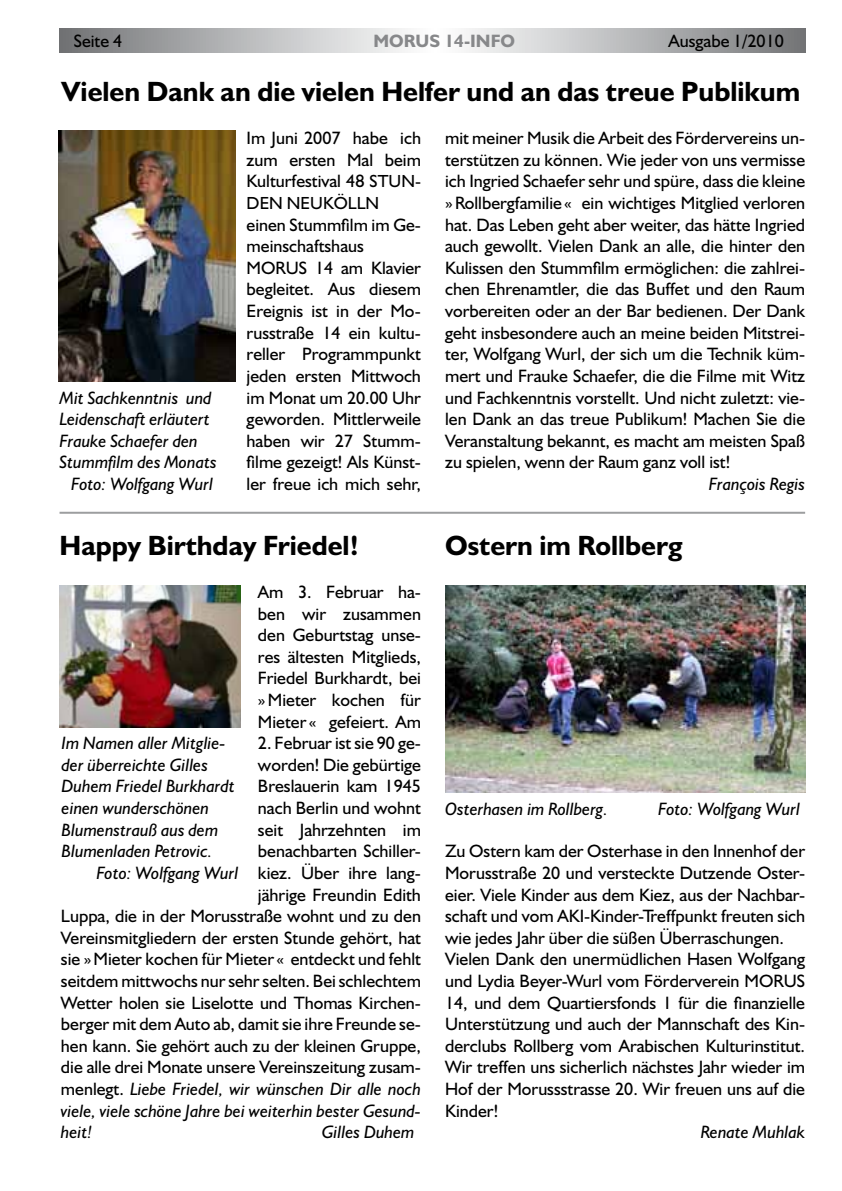
<style>
.page{position:relative;width:842px;height:1191px;background:#fff}
.page>*{position:absolute;margin:0;border:0;box-sizing:border-box;transform-origin:0 0}
.t1{font:700 28px "Humanist 521 BT";color:#000}
.t2{font:18px/21.6px "Humanist 521 BT";color:#000;text-align:justify}
.t3{font:italic 18px/21.6px "Humanist 521 BT";color:#000}
.t4{font:700 18px "Humanist 521 BT";color:#87888a}
.t5{font:17.6px "Humanist 521 BT";color:#000}
.s1{font-size:17.6px}
.s2{font-style:normal}
</style>
<div class="page">
<svg style="left:60px;top:28px;width:745px;height:24px;background:#babbbc"></svg>
<img style="left:60px;top:585px;width:181px;height:142px">
<img style="left:445px;top:585px;width:360px;height:207px">
<img style="left:59px;top:130px;width:176px;height:252px">
<hr style="left:60px;top:512px;width:745px;height:2px;background:#9c9e9f">
<p class="t2" style="left:74px;top:30px;width:50px">Seite 4</p>
<p class="t4" style="left:374px;top:30px;width:143px">MORUS 14-INFO</p>
<p class="t2" style="left:668px;top:30px;width:117px">Ausgabe 1/2010</p>
<h1 class="t1" style="left:62px;top:74px;width:740px">Vielen Dank an die vielen Helfer und an das treue Publikum</h1>
<p class="t3" style="left:60px;top:386px;width:154px">Mit Sachkenntnis und</p>
<p class="t3" style="left:60px;top:408px;width:152px">Leidenschaft erläutert</p>
<p class="t3" style="left:60px;top:429px;width:140px">Frauke Schaefer den</p>
<p class="t3" style="left:60px;top:451px;width:159px">Stummfilm des Monats</p>
<p class="t3" style="left:71px;top:473px;width:144px">Foto: Wolfgang Wurl</p>
<p class="t2" style="left:247px;top:127px;width:176px">Im Juni 2007 habe ich zum ersten Mal beim Kulturfestival 48 <span class="s1">STUN-</span></p>
<p class="t5" style="left:247px;top:192px;width:134px">DEN NEUKÖLLN</p>
<p class="t2" style="left:247px;top:213px;width:176px;text-align:left">einen Stummfilm im Ge&shy;meinschaftshaus<br>MORUS 14 am Klavier begleitet. Aus diesem<br>Ereignis ist in der Mo&shy;russtraße 14 ein kultu&shy;reller Programmpunkt jeden ersten Mittwoch im Monat um 20.00 Uhr geworden. Mittlerweile haben wir 27 Stumm&shy;filme gezeigt! Als Künst&shy;ler freue ich mich sehr,</p>
<p class="t2" style="left:445px;top:127px;width:362px">mit meiner Musik die Arbeit des Fördervereins un&shy;terstützen zu können. Wie jeder von uns vermisse ich Ingried Schaefer sehr und spüre, dass die kleine »Rollbergfamilie « ein wichtiges Mitglied verloren hat. Das Leben geht aber weiter, das hätte Ingried auch gewollt. Vielen Dank an alle, die hinter den Kulissen den Stummfilm ermöglichen: die zahlrei&shy;chen Ehrenamtler, die das Buffet und den Raum vorbereiten oder an der Bar bedienen. Der Dank geht insbesondere auch an meine beiden Mitstrei&shy;ter, Wolfgang Wurl, der sich um die Technik küm&shy;mert und Frauke Schaefer, die die Filme mit Witz und Fachkenntnis vorstellt. Und nicht zuletzt: vie&shy;len Dank an das treue Publikum! Machen Sie die Veranstaltung bekannt, es macht am meisten Spaß zu spielen, wenn der Raum ganz voll ist!</p>
<p class="t3" style="left:709px;top:473px;width:98px">François Regis</p>
<h1 class="t1" style="left:60px;top:528px;width:301px">Happy Birthday Friedel!</h1>
<h1 class="t1" style="left:445px;top:528px;width:239px">Ostern im Rollberg</h1>
<p class="t2" style="left:258px;top:580px;width:165px">Am 3. Februar ha&shy;ben wir zusammen den Geburtstag unse&shy;res ältesten Mitglieds, Friedel Burkhardt, bei »Mieter kochen für Mieter « gefeiert. Am</p>
<p class="t2" style="left:258px;top:732px;width:164px">2. Februar ist sie 90 ge-</p>
<p class="t2" style="left:258px;top:753px;width:165px">worden! Die gebürtige</p>
<p class="t2" style="left:258px;top:775px;width:165px">Breslauerin kam 1945</p>
<p class="t2" style="left:258px;top:796px;width:164px">nach Berlin und wohnt</p>
<p class="t2" style="left:258px;top:818px;width:164px">seit Jahrzehnten im</p>
<p class="t2" style="left:258px;top:840px;width:164px">benachbarten Schiller-</p>
<p class="t2" style="left:258px;top:861px;width:164px">kiez. Über ihre lang-</p>
<p class="t2" style="left:258px;top:883px;width:164px">jährige Freundin Edith</p>
<p class="t2" style="left:61px;top:904px;width:362px">Luppa, die in der Morusstraße wohnt und zu den</p>
<p class="t2" style="left:61px;top:926px;width:361px">Vereinsmitgliedern der ersten Stunde gehört, hat</p>
<p class="t2" style="left:61px;top:948px;width:361px">sie »Mieter kochen für Mieter « entdeckt und fehlt</p>
<p class="t2" style="left:61px;top:969px;width:361px">seitdem mittwochs nur sehr selten. Bei schlechtem</p>
<p class="t2" style="left:61px;top:991px;width:361px">Wetter holen sie Liselotte und Thomas Kirchen-</p>
<p class="t2" style="left:61px;top:1012px;width:361px">berger mit dem Auto ab, damit sie ihre Freunde se-</p>
<p class="t2" style="left:61px;top:1034px;width:361px">hen kann. Sie gehört auch zu der kleinen Gruppe,</p>
<p class="t2" style="left:61px;top:1056px;width:362px">die alle drei Monate unsere Vereinszeitung zusam-</p>
<p class="t3" style="left:61px;top:1077px;width:361px"><span class="s2">menlegt.</span> Liebe Friedel, wir wünschen Dir alle noch</p>
<p class="t3" style="left:61px;top:1099px;width:362px">viele, viele schöne Jahre bei weiterhin bester Gesund-</p>
<p class="t3" style="left:61px;top:1121px;width:33px">heit!</p>
<p class="t3" style="left:322px;top:1121px;width:94px">Gilles Duhem</p>
<p class="t3" style="left:62px;top:732px;width:175px">Im Namen aller Mitglie&shy;der überreichte Gilles<br>Duhem Friedel Burkhardt einen wunderschönen<br>Blumenstrauß aus dem<br>Blumenladen Petrovic.</p>
<p class="t3" style="left:96px;top:861px;width:144px">Foto: Wolfgang Wurl</p>
<p class="t3" style="left:445px;top:797px;width:164px">Osterhasen im Rollberg.</p>
<p class="t3" style="left:658px;top:797px;width:144px">Foto: Wolfgang Wurl</p>
<p class="t2" style="left:445px;top:840px;width:362px;text-align:left">Zu Ostern kam der Osterhase in den Innenhof der Morusstraße 20 und versteckte Dutzende Oster&shy;eier. Viele Kinder aus dem Kiez, aus der Nachbar&shy;schaft und vom AKI-Kinder-Treffpunkt freuten sich wie jedes Jahr über die süßen Überraschungen.<br>Vielen Dank den unermüdlichen Hasen Wolfgang und Lydia Beyer-Wurl vom Förderverein MORUS 14, und dem Quartiersfonds 1 für die finanzielle Unterstützung und auch der Mannschaft des Kin&shy;derclubs Rollberg vom Arabischen Kulturinstitut.<br>Wir treffen uns sicherlich nächstes Jahr wieder im Hof der Morussstrasse 20. Wir freuen uns auf die Kinder!</p>
<p class="t3" style="left:701px;top:1121px;width:106px">Renate Muhlak</p>
</div>
